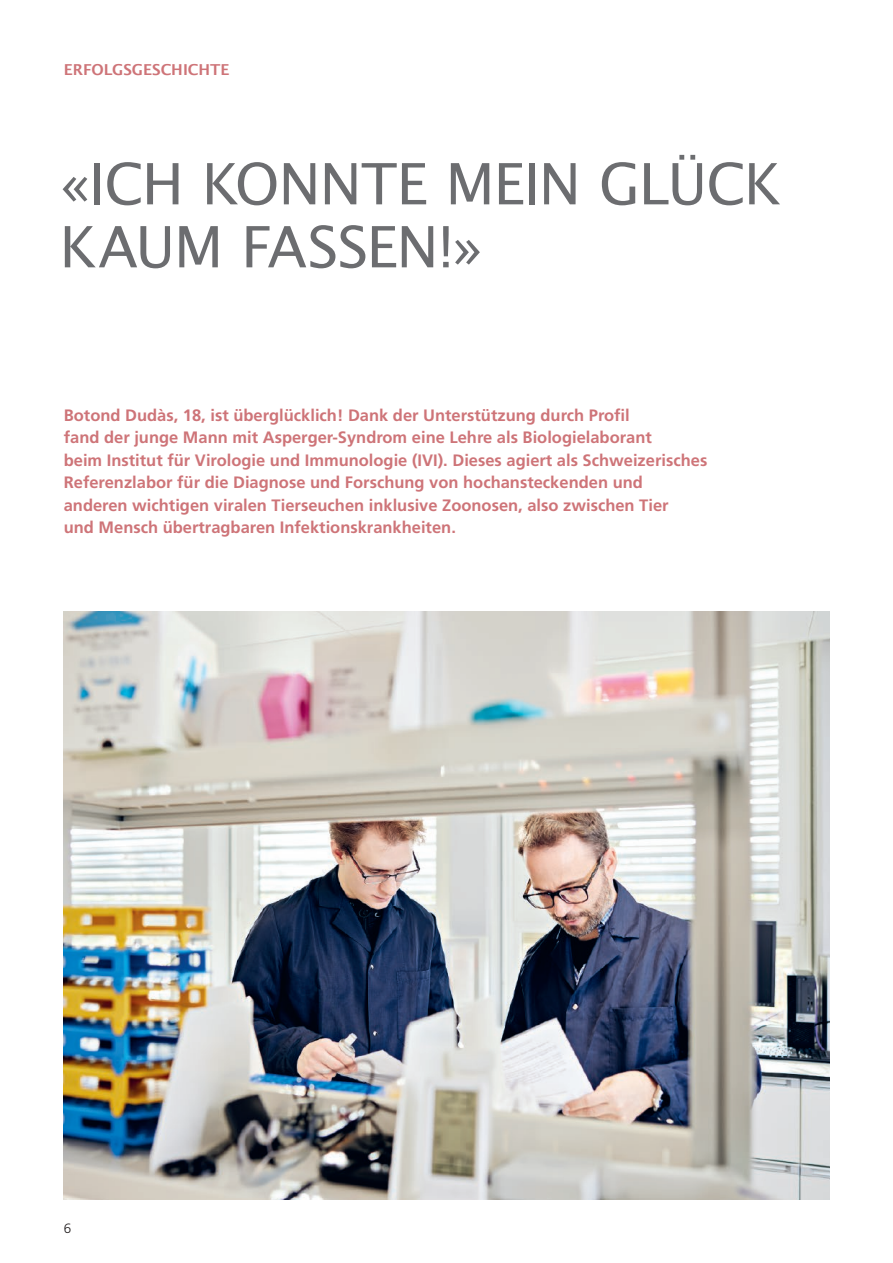
<style>
.page{position:relative;width:893px;height:1263px;background:#fff}
.page>*{position:absolute;margin:0;border:0;box-sizing:border-box;transform-origin:0 0}
.t1{font:57px/63px "Lucida San Rom";letter-spacing:-.02em;color:#6c6d70}
.t2{font:700 16.5px/22.5px "Frutiger LT Std";color:#ce7478}
.t3{font:15px "Lucida San Dem";color:#ce7478}
.t4{font:300 13.5px "Frutiger LT Std";color:#231f20}
</style>
<div class="page">
<img style="left:64px;top:611px;width:765px;height:588px">
<p class="t3" style="left:64px;top:60px;width:167px">ERFOLGSGESCHICHTE</p>
<h1 class="t1" style="left:60px;top:154px;width:723px">«ICH KONNTE MEIN GLÜCK<br>KAUM FASSEN!»</h1>
<p class="t2" style="left:64px;top:404px;width:645px">Botond Dudàs, 18, ist überglücklich! Dank der Unterstützung durch Profil<br>fand der junge Mann mit Asperger-Syndrom eine Lehre als Biologielaborant<br>beim Institut für Virologie und Immunologie (IVI). Dieses agiert als Schweizerisches Referenzlabor für die Diagnose und Forschung von hochansteckenden und anderen wichtigen viralen Tierseuchen inklusive Zoonosen, also zwischen Tier<br>und Mensch übertragbaren Infektionskrankheiten.</p>
<p class="t4" style="left:64px;top:1220px;width:9px">6</p>
</div>
